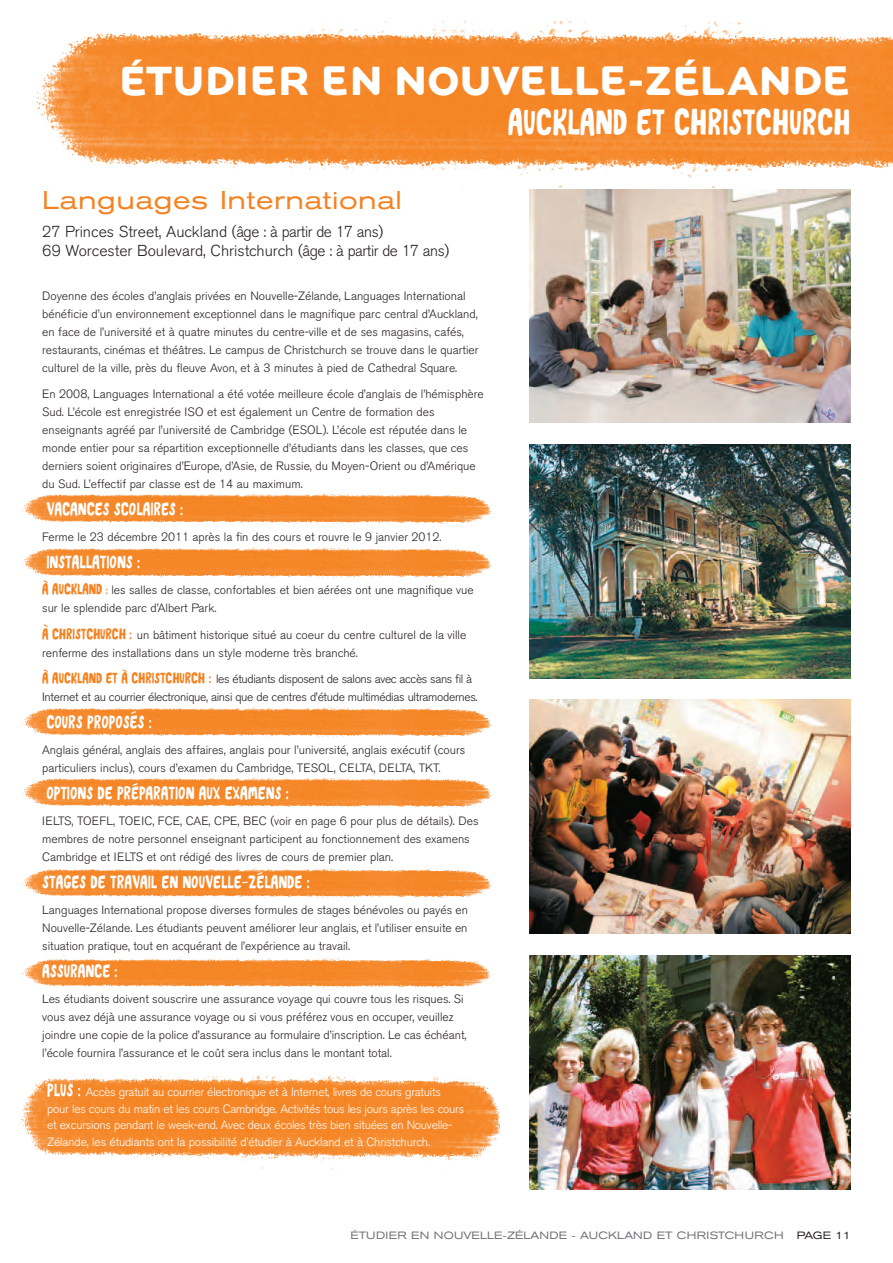
<style>
.page{position:relative;width:893px;height:1263px;background:#fff}
.page>*{position:absolute;margin:0;border:0;box-sizing:border-box;transform-origin:0 0}
.t1{font:42px "Fresh Take";color:#fff}
.t2{font:36px "airnzhand";color:#fff}
.t3{font:expanded 25.5px "Akzidenz Grotesk BE";letter-spacing:.025em;color:#f58220}
.t4{font:18px "airnzhand";color:#fff}
.t5{font:300 15.75px/19.5px "Akzidenz Grotesk BE";color:#231f20}
.t6{font:300 12px/18px "Akzidenz Grotesk BE";color:#231f20}
.t7{font:300 12px/16.5px "Akzidenz Grotesk BE";letter-spacing:-.02em;color:#fff}
.t8{font:300 12px/18px "Akzidenz Grotesk BE";letter-spacing:-.025em;color:#231f20}
.t9{font:expanded 10.5px "Akzidenz Grotesk BE";letter-spacing:.02em;color:#6c6d70}
.t10{font:expanded 10.5px "Akzidenz Grotesk BE";letter-spacing:-.01em;color:#231f20}
.s1{font-family:"airnzhand";font-weight:400;font-size:15px;color:#f58220}
.s2{font-family:"airnzhand";font-weight:400;color:#f58220}
.s3{font-family:"airnzhand";font-weight:400;font-size:18px}
.s4{color:#6c6d70}
</style>
<div class="page">
<img style="left:36px;top:20px;width:857px;height:177px">
<img style="left:21px;top:955px;width:509px;height:39px">
<img style="left:21px;top:487px;width:509px;height:42px">
<img style="left:21px;top:700px;width:509px;height:43px">
<img style="left:21px;top:541px;width:509px;height:42px">
<img style="left:21px;top:771px;width:509px;height:42px">
<img style="left:21px;top:861px;width:509px;height:43px">
<img style="left:20px;top:1075px;width:480px;height:95px">
<img style="left:530px;top:700px;width:321px;height:234px">
<img style="left:530px;top:445px;width:321px;height:234px">
<img style="left:530px;top:190px;width:321px;height:232px">
<img style="left:530px;top:955px;width:321px;height:234px">
<svg style="left:257px;top:871px;width:6px;height:4px"></svg>
<svg style="left:132px;top:782px;width:6px;height:4px"></svg>
<svg style="left:131px;top:711px;width:5px;height:3px"></svg>
<svg style="left:43px;top:580px;width:5px;height:3px"></svg>
<h1 class="t1" style="left:119px;top:56px;width:733px">ÉTUDIER EN NOUVELLE-ZÉLANDE</h1>
<h2 class="t2" style="left:508px;top:106px;width:342px">AUCKLAND ET CHRISTCHURCH</h2>
<h3 class="t3" style="left:42px;top:185px;width:361px">Languages International</h3>
<h3 class="t5" style="left:42px;top:222px;width:409px">27 Princes Street, Auckland (âge : à partir de 17 ans)<br>69 Worcester Boulevard, Christchurch (âge : à partir de 17 ans)</h3>
<p class="t6" style="left:42px;top:287px;width:438px">Doyenne des écoles d’anglais privées en Nouvelle-Zélande, Languages International bénéficie d’un environnement exceptionnel dans le magnifique parc central d’Auckland, en face de l’université et à quatre minutes du centre-ville et de ses magasins, cafés, restaurants, cinémas et théâtres. Le campus de Christchurch se trouve dans le quartier culturel de la ville, près du fleuve Avon, et à 3 minutes à pied de Cathedral Square.</p>
<p class="t6" style="left:42px;top:385px;width:443px">En 2008, Languages International a été votée meilleure école d’anglais de l’hémisphère Sud. L’école est enregistrée ISO et est également un Centre de formation des enseignants agréé par l’université de Cambridge (ESOL). L’école est réputée dans le monde entier pour sa répartition exceptionnelle d’étudiants dans les classes, que ces derniers soient originaires d’Europe, d’Asie, de Russie, du Moyen-Orient ou d’Amérique du Sud. L’effectif par classe est de 14 au maximum.</p>
<h3 class="t4" style="left:46px;top:501px;width:138px">VACANCES SCOLAIRES :</h3>
<p class="t6" style="left:42px;top:528px;width:401px">Ferme le 23 décembre 2011 après la fin des cours et rouvre le 9 janvier 2012.</p>
<h3 class="t4" style="left:46px;top:554px;width:95px">INSTALLATIONS :</h3>
<p class="t6" style="left:42px;top:581px;width:433px"><span class="s1">A AUCKLAND</span> <span class="s2">:</span> les salles de classe, confortables et bien aérées ont une magnifique vue sur le splendide parc d’Albert Park.</p>
<p class="t6" style="left:42px;top:626px;width:426px"><span class="s1">A CHRISTCHURCH :</span> un bâtiment historique situé au coeur du centre culturel de la ville renferme des installations dans un style moderne très branché.</p>
<p class="t8" style="left:42px;top:670px;width:437px"><span class="s1">A AUCKLAND ET A CHRISTCHURCH :</span> les étudiants disposent de salons avec accès sans fil à<br>Internet et au courrier électronique, ainsi que de centres d’étude multimédias ultramodernes.</p>
<h3 class="t4" style="left:46px;top:714px;width:107px">COURS PROPOSES :</h3>
<p class="t6" style="left:42px;top:741px;width:425px">Anglais général, anglais des affaires, anglais pour l’université, anglais exécutif (cours particuliers inclus), cours d’examen du Cambridge, TESOL, CELTA, DELTA, TKT.</p>
<h3 class="t4" style="left:46px;top:785px;width:244px">OPTIONS DE PREPARATION AUX EXAMENS :</h3>
<p class="t6" style="left:42px;top:812px;width:438px">IELTS, TOEFL, TOEIC, FCE, CAE, CPE, BEC (voir en page 6 pour plus de détails). Des membres de notre personnel enseignant participent au fonctionnement des examens<br>Cambridge et IELTS et ont rédigé des livres de cours de premier plan.</p>
<h3 class="t4" style="left:42px;top:874px;width:269px">STAGES DE TRAVAIL EN NOUVELLE-ZELANDE :</h3>
<p class="t6" style="left:42px;top:901px;width:427px;text-align:justify">Languages International propose diverses formules de stages bénévoles ou payés en Nouvelle-Zélande. Les étudiants peuvent améliorer leur anglais, et l’utiliser ensuite en situation pratique, tout en acquérant de l’expérience au travail.</p>
<h3 class="t4" style="left:42px;top:963px;width:77px">ASSURANCE :</h3>
<p class="t6" style="left:42px;top:990px;width:426px">Les étudiants doivent souscrire une assurance voyage qui couvre tous les risques. Si vous avez déjà une assurance voyage ou si vous préférez vous en occuper, veuillez joindre une copie de la police d’assurance au formulaire d’inscription. Le cas échéant, l’école fournira l’assurance et le coût sera inclus dans le montant total.</p>
<p class="t7" style="left:47px;top:1084px;width:419px"><span class="s3">PLUS :</span> Accès gratuit au courrier électronique et à Internet, livres de cours gratuits pour les cours du matin et les cours Cambridge. Activités tous les jours après les cours et excursions pendant le week-end. Avec deux écoles très bien situées en Nouvelle-Zélande, les étudiants ont la possibilité d’étudier à Auckland et à Christchurch.</p>
<p class="t9" style="left:350px;top:1229px;width:234px">ÉTUDIER EN NOUVELLE-ZÉLANDE - auc</p>
<p class="t9" style="left:608px;top:1229px;width:12px">kland</p>
<p class="t9" style="left:657px;top:1229px;width:43px">ET Christc</p>
<p class="t9" style="left:735px;top:1229px;width:14px">hurc</p>
<p class="t10" style="left:774px;top:1229px;width:78px"><span class="s4">h</span> PAGE 11</p>
</div>
